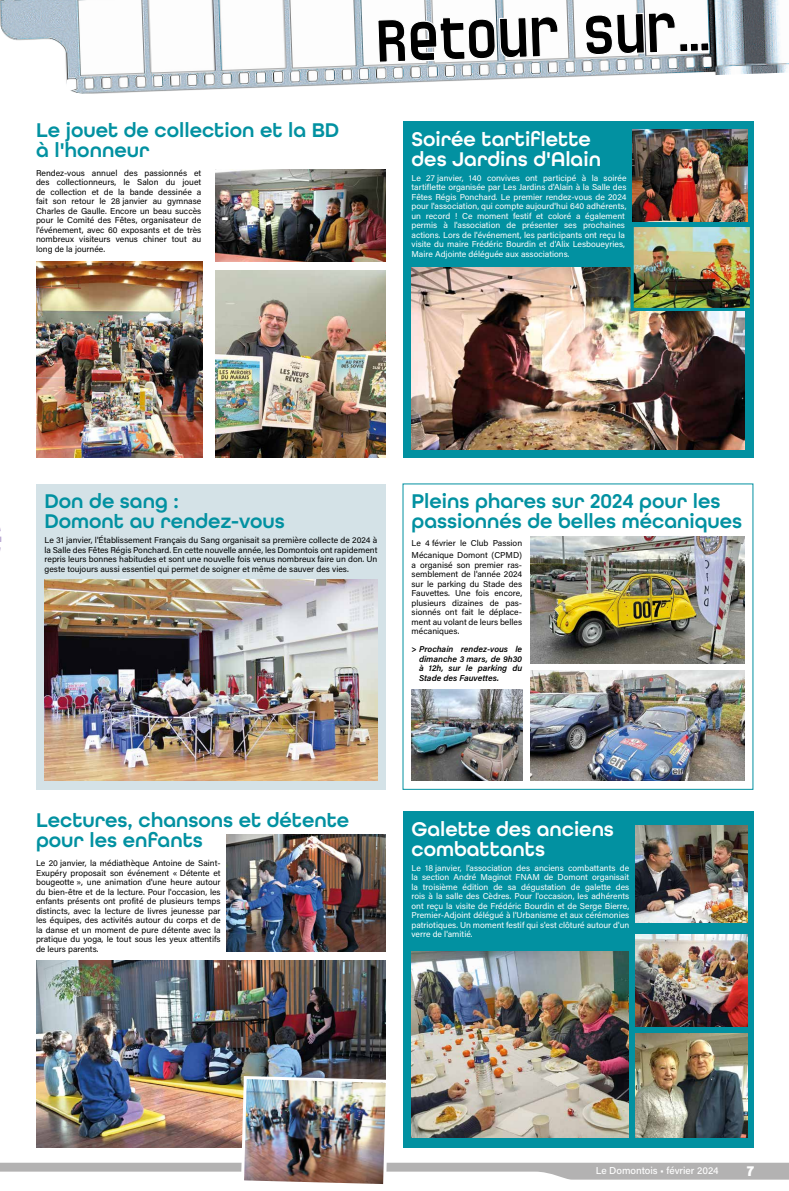
<style>
.page{position:relative;width:789px;height:1191px;background:#fff}
.page>*{position:absolute;margin:0;border:0;box-sizing:border-box;transform-origin:0 0}
.t1{font:600 21px/20px "All Round Gothic";color:#0291a1}
.t2{font:600 21px/20px "All Round Gothic";color:#fff}
.t3{font:700 15px "Bree";color:#fff}
.t4{font:500 10px "Acumin Pro";color:#fff}
.t5{font:8.5px/9.5px "Acumin Pro";color:#000;text-align:justify}
.t6{font:8.5px/9.5px "Acumin Pro";color:#fff}
.t7{font:italic 600 8.5px/9.5px "Acumin Pro";color:#000;text-align:justify}
</style>
<div class="page">
<img style="left:0;top:0;width:788px;height:94px">
<svg style="left:376px;top:0;width:333px;height:90px"></svg>
<div style="left:36px;top:484px;width:350px;height:305px;background:#d4e2e7"></div>
<div style="left:403px;top:121px;width:349px;height:336px;background:#0291a1"></div>
<div style="left:403px;top:811px;width:349px;height:336px;background:#0291a1"></div>
<img style="left:36px;top:261px;width:166px;height:196px">
<img style="left:411px;top:267px;width:332px;height:182px">
<img style="left:36px;top:960px;width:350px;height:114px">
<img style="left:215px;top:170px;width:171px;height:91px">
<img style="left:632px;top:130px;width:115px;height:91px">
<img style="left:634px;top:228px;width:114px;height:79px">
<div style="left:630px;top:224px;width:122px;height:87px;border:3px solid #0291a1"></div>
<img style="left:226px;top:834px;width:160px;height:117px">
<img style="left:0;top:1074px;width:788px;height:110px">
<img style="left:45px;top:580px;width:332px;height:201px">
<img style="left:530px;top:537px;width:213px;height:126px">
<img style="left:530px;top:670px;width:213px;height:110px">
<img style="left:635px;top:826px;width:111px;height:96px">
<img style="left:635px;top:934px;width:111px;height:92px">
<img style="left:634px;top:1033px;width:112px;height:104px">
<img style="left:411px;top:951px;width:217px;height:186px">
<svg style="left:0;top:528px;width:2px;height:23px"></svg>
<img style="left:215px;top:270px;width:171px;height:187px">
<img style="left:411px;top:690px;width:111px;height:90px">
<h1 class="t1" style="left:36px;top:120px;width:304px">Le jouet de collection et la BD à l'honneur</h1>
<p class="t5" style="left:36px;top:168px;width:167px">Rendez-vous annuel des passionnés et des collectionneurs, le Salon du jouet de collection et de la bande dessinée a fait son retour le 28 janvier au gymnase Charles de Gaulle. Encore un beau succès pour le Comité des Fêtes, organisateur de l'événement, avec 60 exposants et de très nombreux visiteurs venus chiner tout au long de la journée.</p>
<h1 class="t2" style="left:411px;top:128px;width:191px">Soirée tartiflette des Jardins d'Alain</h1>
<p class="t6" style="left:411px;top:173px;width:216px">Le 27 janvier, 140 convives ont participé à la soirée tartiflette organisée par Les Jardins d'Alain à la Salle des Fêtes Régis Ponchard. Le premier rendez-vous de 2024 pour l'association, qui compte aujourd'hui 640 adhérents, un record ! Ce moment festif et coloré a également permis à l'association de présenter ses prochaines actions. Lors de l'événement, les participants ont reçu la visite du maire Frédéric Bourdin et d'Alix Lesboueyries, Maire Adjointe déléguée aux associations.</p>
<h1 class="t1" style="left:45px;top:491px;width:241px">Don de sang :<br>Domont au rendez-vous</h1>
<p class="t5" style="left:45px;top:535px;width:334px">Le 31 janvier, l'Établissement Français du Sang organisait sa première collecte de 2024 à la Salle des Fêtes Régis Ponchard. En cette nouvelle année, les Domontois ont rapidement repris leurs bonnes habitudes et sont une nouvelle fois venus nombreux faire un don. Un geste toujours aussi essentiel qui permet de soigner et même de sauver des vies.</p>
<h1 class="t1" style="left:411px;top:491px;width:332px">Pleins phares sur 2024 pour les passionnés de belles mécaniques</h1>
<p class="t5" style="left:411px;top:536px;width:112px;line-height:12px">Le 4 février le Club Passion<br>Mécanique Domont (CPMD)</p>
<p class="t5" style="left:411px;top:559px;width:112px">a organisé son premier ras&shy;semblement de l'année 2024 sur le parking du Stade des Fauvettes. Une fois encore, plusieurs dizaines de pas&shy;sionnés ont fait le déplace&shy;ment au volant de leurs belles mécaniques.</p>
<p class="t7" style="left:419px;top:644px;width:105px;text-indent:-7px">&gt; Prochain rendez-vous le dimanche 3 mars, de 9h30 à 12h, sur le parking du Stade des Fauvettes.</p>
<h1 class="t1" style="left:36px;top:810px;width:314px">Lectures, chansons et détente pour les enfants</h1>
<p class="t5" style="left:36px;top:858px;width:186px">Le 20 janvier, la médiathèque Antoine de Saint-Exupéry proposait son événement « Détente et bougeotte », une animation d'une heure autour du bien-être et de la lecture. Pour l'occasion, les enfants présents ont profité de plusieurs temps distincts, avec la lecture de livres jeunesse par les équipes, des activités autour du corps et de la danse et un moment de pure détente avec la pratique du yoga, le tout sous les yeux attentifs de leurs parents.</p>
<h1 class="t2" style="left:411px;top:818px;width:204px">Galette des anciens combattants</h1>
<p class="t6" style="left:411px;top:863px;width:219px;text-align:justify">Le 18 janvier, l’association des anciens combattants de la section André Maginot FNAM de Domont organisait la troisième édition de sa dégustation de galette des rois à la salle des Cèdres. Pour l'occasion, les adhérents ont reçu la visite de Frédéric Bourdin et de Serge Bierre, Premier-Adjoint délégué à l'Urbanisme et aux cérémonies patriotiques. Un moment festif qui s'est clôturé autour d'un verre de l'amitié.</p>
<p class="t4" style="left:595px;top:1163px;width:124px">Le Domontois • février 2024</p>
<h2 class="t3" style="left:746px;top:1158px;width:9px">7</h2>
</div>
